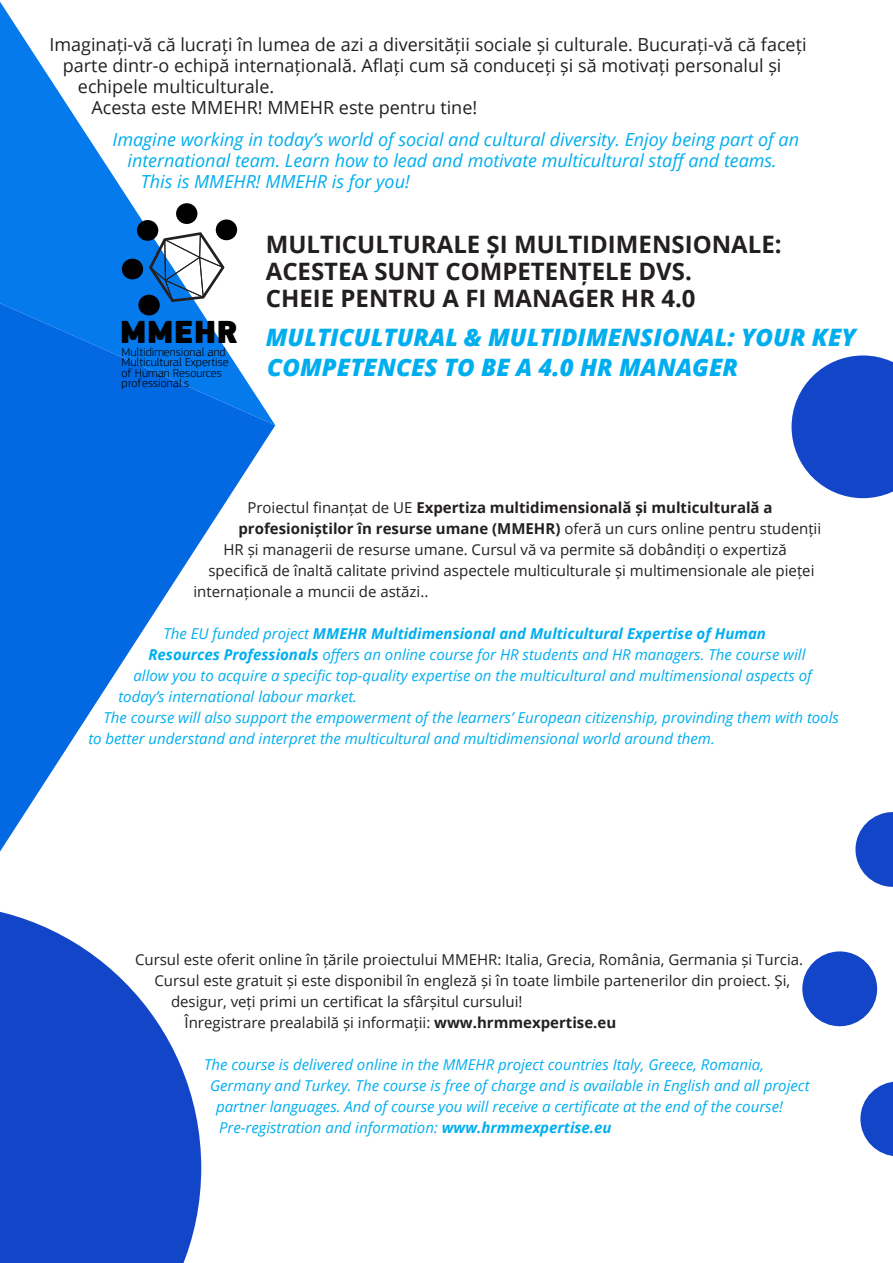
<style>
.page{position:relative;width:893px;height:1263px;background:#fff}
.page>*{position:absolute;margin:0;border:0;box-sizing:border-box;transform-origin:0 0}
.t1{font:900 32.85px "PF Square Sans Pro";color:#000}
.t2{font:700 24px/27px "Open Sans";color:#231f20}
.t3{font:italic 800 24px/30px "Open Sans";color:#00aeef}
.t4{font:18px "Open Sans";color:#231f20}
.t5{font:italic 18px/21px "Open Sans";color:#00aeef;text-align:center}
.t6{font:italic 15px "Open Sans";color:#00aeef}
.t7{font:15px "Open Sans";color:#231f20}
.t8{font:700 15px "Open Sans";color:#231f20}
.t9{font:italic 700 15px "Open Sans";color:#00aeef}
.t10{font:300 12px/10.5px "PF Square Sans Pro";color:#000}
.s1{font-weight:400}
.s2{font-weight:700}
</style>
<div class="page">
<svg style="left:0;top:2px;width:238px;height:279px"></svg>
<svg style="left:0;top:281px;width:275px;height:571px"></svg>
<svg style="left:0;top:911px;width:201px;height:352px;fill:#1245c7"></svg>
<svg style="left:855px;top:812px;width:38px;height:75px"></svg>
<div style="left:802px;top:951px;width:75px;height:75px;background:#1245c7;border-radius:50%"></div>
<svg style="left:860px;top:1081px;width:33px;height:75px"></svg>
<svg style="left:792px;top:355px;width:101px;height:143px"></svg>
<div style="left:137px;top:220px;width:21px;height:21px;background:#000;border-radius:50%"></div>
<div style="left:122px;top:259px;width:21px;height:20px;background:#000;border-radius:50%"></div>
<div style="left:138px;top:295px;width:22px;height:20px;background:#000;border-radius:50%"></div>
<div style="left:176px;top:203px;width:21px;height:21px;background:#000;border-radius:50%"></div>
<div style="left:216px;top:219px;width:21px;height:21px;background:#000;border-radius:50%"></div>
<svg style="left:149px;top:232px;width:75px;height:70px"></svg>
<p class="t4" style="left:49px;top:33px;width:759px">Imaginați-vă că lucrați în lumea de azi a diversității sociale și culturale. Bucurați-vă că faceți</p>
<p class="t4" style="left:63px;top:54px;width:720px">parte dintr-o echipă internațională. Aflați cum să conduceți și să motivați personalul și</p>
<p class="t4" style="left:78px;top:75px;width:198px">echipele multiculturale.</p>
<p class="t4" style="left:91px;top:96px;width:387px">Acesta este MMEHR! MMEHR este pentru tine!</p>
<p class="t5" style="left:112px;top:128px;width:688px">Imagine working in today’s world of social and cultural diversity. Enjoy being part of an international team. Learn how to lead and motivate multicultural staff and teams.</p>
<p class="t5" style="left:141px;top:170px;width:270px">This is MMEHR! MMEHR is for you!</p>
<h1 class="t1" style="left:120px;top:311px;width:119px">MMEHR</h1>
<p class="t10" style="left:122px;top:347px;width:109px">Multidimensional and<br>Multicultural Expertise of Human Resources professional s</p>
<p class="t2" style="left:266px;top:230px;width:517px">MULTICULTURALE ȘI MULTIDIMENSIONALE:<br>ACESTEA SUNT COMPETENȚELE DVS.</p>
<p class="t2" style="left:266px;top:284px;width:431px">CHEIE PENTRU A FI MANAGER HR 4.0</p>
<p class="t3" style="left:266px;top:321px;width:592px">MULTICULTURAL &amp; MULTIDIMENSIONAL: YOUR KEY<br>COMPETENCES TO BE A 4.0 HR MANAGER</p>
<p class="t8" style="left:247px;top:497px;width:527px"><span class="s1">Proiectul finanțat de UE</span> Expertiza multidimensională și multiculturală a</p>
<p class="t8" style="left:238px;top:518px;width:584px">profesioniștilor în resurse umane (MMEHR) <span class="s1">oferă un curs online pentru studenții</span></p>
<p class="t7" style="left:223px;top:539px;width:565px">HR și managerii de resurse umane. Cursul vă va permite să dobândiți o expertiză</p>
<p class="t7" style="left:208px;top:560px;width:608px">specifică de înaltă calitate privind aspectele multiculturale și multimensionale ale pieței</p>
<p class="t7" style="left:193px;top:581px;width:236px">internaționale a muncii de astăzi..</p>
<p class="t9" style="left:163px;top:623px;width:604px"><span class="s1">The EU funded project</span> MMEHR Multidimensional and Multicultural Expertise of Human</p>
<p class="t6" style="left:148px;top:644px;width:658px"><span class="s2">Resources Professionals</span> offers an online course for HR students and HR managers. The course will</p>
<p class="t6" style="left:133px;top:665px;width:680px">allow you to acquire a specific top-quality expertise on the multicultural and multimensional aspects of</p>
<p class="t6" style="left:118px;top:686px;width:240px">today’s international labour market.</p>
<p class="t6" style="left:103px;top:707px;width:737px">The course will also support the empowerment of the learners’ European citizenship, provinding them with tools</p>
<p class="t6" style="left:88px;top:728px;width:628px">to better understand and interpret the multicultural and multidimensional world around them.</p>
<p class="t7" style="left:135px;top:949px;width:670px">Cursul este oferit online în țările proiectului MMEHR: Italia, Grecia, România, Germania și Turcia.</p>
<p class="t7" style="left:154px;top:970px;width:637px">Cursul este gratuit și este disponibil în engleză și în toate limbile partenerilor din proiect. Și,</p>
<p class="t7" style="left:171px;top:991px;width:353px">desigur, veți primi un certificat la sfârșitul cursului!</p>
<p class="t7" style="left:184px;top:1012px;width:433px">Înregistrare prealabilă și informații: <span class="s2">www.hrmmexpertise.eu</span></p>
<p class="t6" style="left:204px;top:1054px;width:561px">The course is delivered online in the MMEHR project countries Italy, Greece, Romania,</p>
<p class="t6" style="left:210px;top:1075px;width:601px">Germany and Turkey. The course is free of charge and is available in English and all project</p>
<p class="t6" style="left:216px;top:1096px;width:568px">partner languages. And of course you will receive a certificate at the end of the course!</p>
<p class="t6" style="left:219px;top:1117px;width:394px">Pre-registration and information: <span class="s2">www.hrmmexpertise.eu</span></p>
</div>
